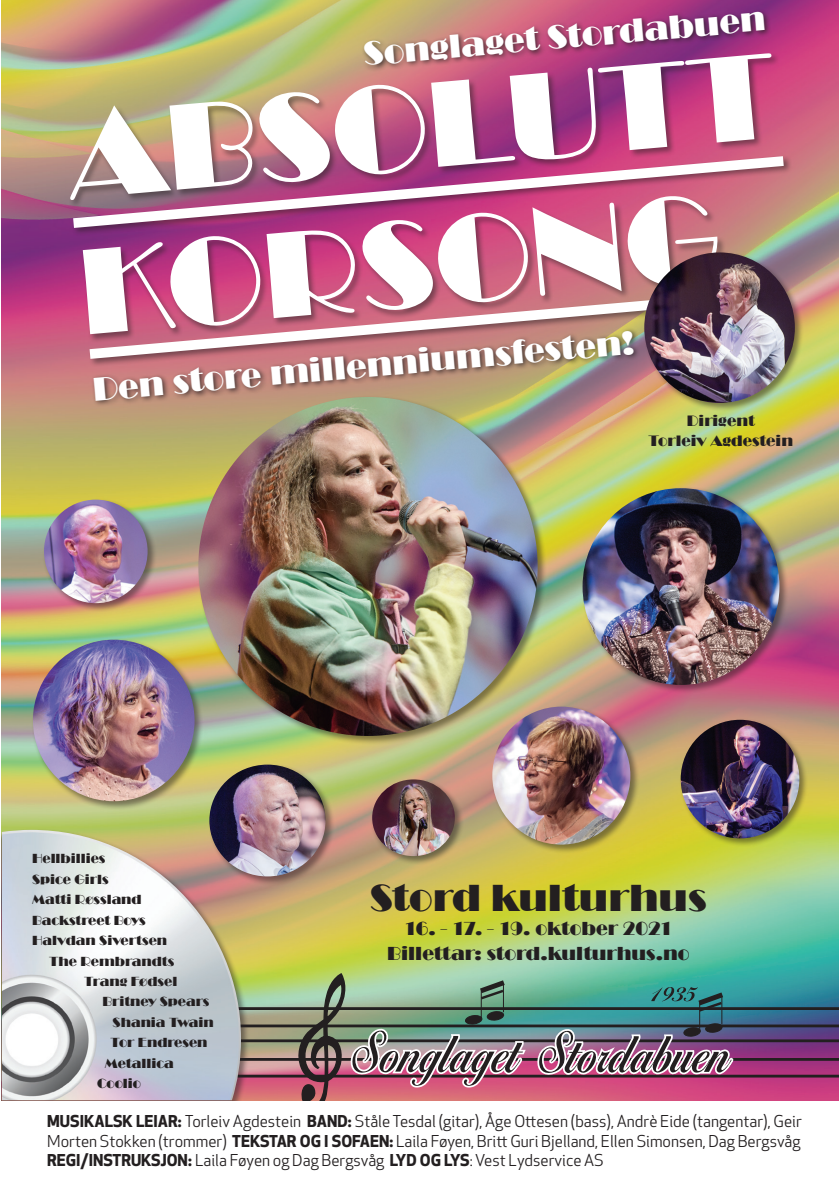
<style>
.page{position:relative;width:840px;height:1191px;background:#fff}
.page>*{position:absolute;margin:0;border:0;box-sizing:border-box;transform-origin:0 0}
.t1{font:126.6px/136.4px "Broadway";color:#fff}
.t2{font:39px "Broadway";color:#231f20}
.t3{font:34px "Broadway";color:#fff}
.t4{font:19.4px/24.4px "Broadway";color:#231f20;text-align:center}
.t5{font:16px/19.2px "Apex New";color:#231f20;text-align:justify}
.t6{font:15.6px/19.4px "Broadway";color:#231f20;text-align:center}
.t7{font:13.6px "Broadway";color:#231f20}
.s1{font-weight:700}
</style>
<div class="page">
<img style="left:2px;top:0;width:836px;height:1100px">
<div style="left:69px;top:52px;width:711px;height:291px;background:#231f20;opacity:.5"></div>
<div style="left:72px;top:155px;width:720px;height:82px;background:#231f20;opacity:.5"></div>
<img style="left:63px;top:150px;width:730px;height:84px">
<svg style="left:79px;top:288px;width:563px;height:76px"></svg>
<div style="left:642px;top:251px;width:161px;height:161px;background:#231f20;opacity:.5"></div>
<img style="left:644px;top:252px;width:150px;height:151px;border-radius:75px">
<div style="left:361px;top:9px;width:410px;height:63px;background:#231f20;opacity:.75"></div>
<div style="left:91px;top:327px;width:549px;height:80px;background:#231f20;opacity:.75"></div>
<div style="left:197px;top:395px;width:349px;height:350px;background:#231f20;opacity:.5"></div>
<img style="left:198px;top:397px;width:339px;height:339px;border-radius:169px">
<div style="left:42px;top:498px;width:115px;height:114px;background:#231f20;opacity:.5"></div>
<img style="left:44px;top:499px;width:103px;height:104px;border-radius:52px">
<div style="left:31px;top:638px;width:173px;height:172px;background:#231f20;opacity:.5"></div>
<img style="left:33px;top:639px;width:161px;height:162px;border-radius:81px">
<div style="left:580px;top:487px;width:208px;height:207px;background:#231f20;opacity:.5"></div>
<img style="left:582px;top:488px;width:197px;height:197px;border-radius:98px">
<div style="left:208px;top:763px;width:126px;height:122px;background:#231f20;opacity:.5"></div>
<img style="left:209px;top:764px;width:116px;height:112px">
<div style="left:678px;top:718px;width:130px;height:129px;background:#231f20;opacity:.5"></div>
<img style="left:680px;top:720px;width:118px;height:118px;border-radius:59px">
<div style="left:490px;top:705px;width:149px;height:149px;background:#231f20;opacity:.5"></div>
<img style="left:492px;top:706px;width:138px;height:138px;border-radius:69px">
<div style="left:370px;top:778px;width:94px;height:87px;background:#231f20;opacity:.5"></div>
<img style="left:372px;top:779px;width:82px;height:77px">
<hr style="left:233px;top:1074px;width:605px;height:3px;background:#231f20">
<hr style="left:233px;top:1058px;width:605px;height:2px;background:#231f20">
<hr style="left:233px;top:1039px;width:605px;height:3px;background:#231f20">
<hr style="left:233px;top:1024px;width:605px;height:3px;background:#231f20">
<hr style="left:233px;top:1007px;width:605px;height:3px;background:#231f20">
<img style="left:296px;top:970px;width:232px;height:130px">
<img style="left:535px;top:970px;width:200px;height:115px">
<div style="left:2px;top:828px;width:248px;height:272px;background:#231f20;opacity:.5"></div>
<img style="left:2px;top:830px;width:239px;height:270px">
<p class="t3" style="left:361px;top:34px;width:405px;rotate:-5deg">Songlaget Stordabuen</p>
<p class="t1" style="left:61px;top:89px;width:711px;rotate:-5deg">ABSOLUTT<br>KORSONG</p>
<p class="t3" style="left:91px;top:370px;width:545px;rotate:-5deg">Den store millenniumsfesten!</p>
<p class="t6" style="left:648px;top:411px;width:146px">Dirigent<br>Torleiv Agdestein</p>
<p class="t7" style="left:32px;top:851px;width:75px">Hellbillies</p>
<p class="t7" style="left:32px;top:871px;width:78px">Spice Girls</p>
<p class="t7" style="left:32px;top:891px;width:111px">Matti Røssland</p>
<p class="t7" style="left:32px;top:912px;width:115px">Backstreet Boys</p>
<p class="t7" style="left:32px;top:932px;width:136px">Halvdan Sivertsen</p>
<p class="t7" style="left:49px;top:953px;width:127px">The Rembrandts</p>
<p class="t7" style="left:84px;top:973px;width:94px">Trang Fødsel</p>
<p class="t7" style="left:102px;top:994px;width:108px">Britney Spears</p>
<p class="t7" style="left:112px;top:1014px;width:103px">Shania Twain</p>
<p class="t7" style="left:111px;top:1035px;width:98px">Tor Endresen</p>
<p class="t7" style="left:105px;top:1055px;width:70px">Metallica</p>
<p class="t7" style="left:97px;top:1075px;width:46px">Coolio</p>
<p class="t5" style="left:47px;top:1112px;width:755px"><span class="s1">MUSIKALSK LEIAR:</span> Torleiv Agdestein <span class="s1">BAND:</span> Ståle Tesdal (gitar), Åge Ottesen (bass), Andrè Eide (tangentar), Geir Morten Stokken (trommer) <span class="s1">TEKSTAR OG I SOFAEN:</span> Laila Føyen, Britt Guri Bjelland, Ellen Simonsen, Dag Bergsvåg <span class="s1">REGI/INSTRUKSJON:</span> Laila Føyen og Dag Bergsvåg <span class="s1">LYD OG LYS</span>: Vest Lydservice AS</p>
<p class="t2" style="left:369px;top:875px;width:338px">Stord kulturhus</p>
<p class="t4" style="left:387px;top:916px;width:303px">16. - 17. - 19. oktober 2021<br>Billettar: stord.kulturhus.no</p>
</div>
